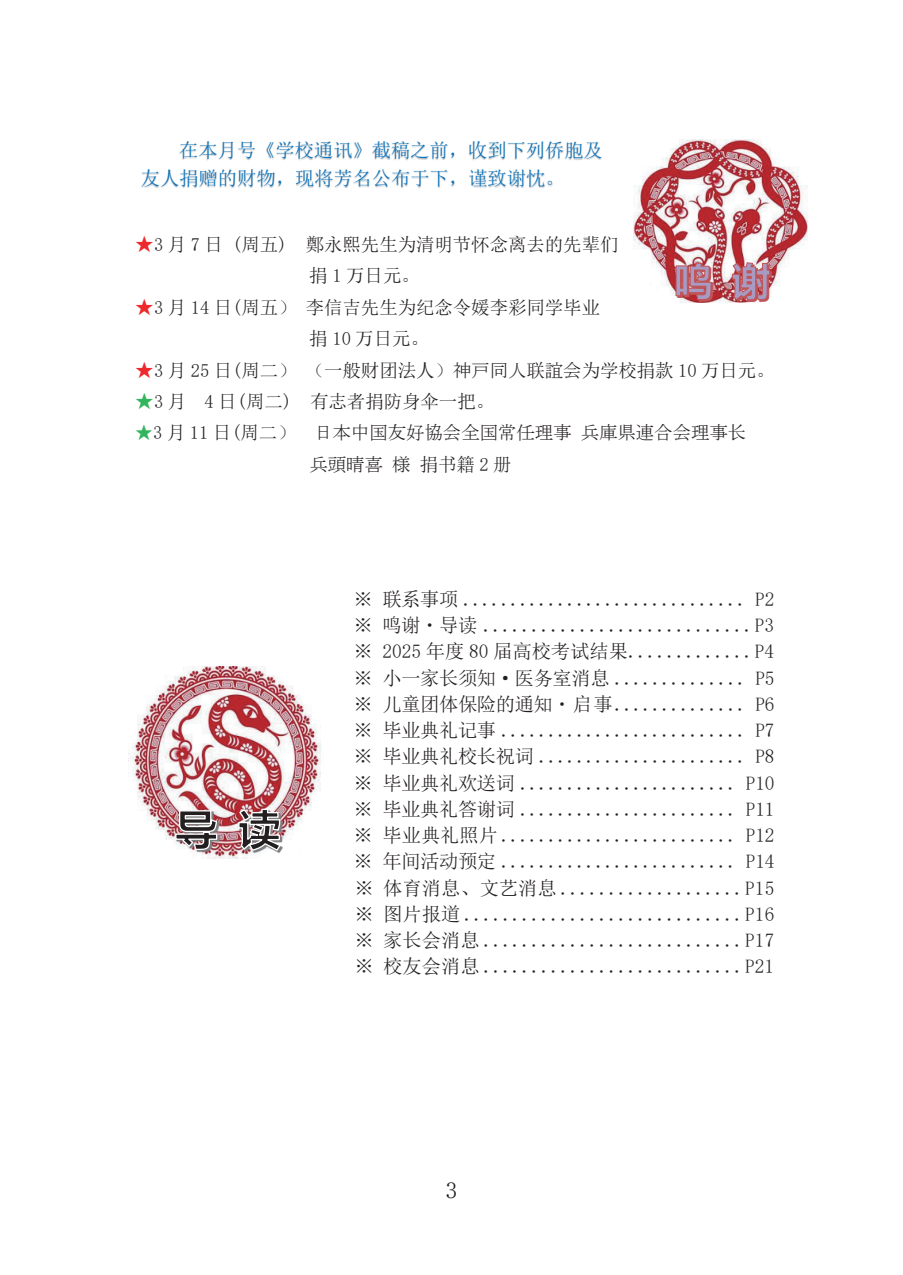
<style>
.page{position:relative;width:903px;height:1275px;background:#fff}
.page>*{position:absolute;margin:0;border:0;box-sizing:border-box;transform-origin:0 0}
.t1{font:22.4px "Rg PH Mincho Lt 83 pv RKSJ H";color:#231f20}
.t2{font:19.25px/26.2px "Sim Sun";color:#231f20;text-align:justify}
.t3{font:19.25px/28.2px "Sim Sun";color:#1075bc}
.t4{font:18.55px/31.3px "Sim Sun";color:#231f20}
.t5{font:18.55px/31.5px "MS Mincho";color:#231f20}
.s1{font-size:19.25px;color:#ee292d}
.s2{font-family:"MS Mincho"}
.s3{font-size:19.25px;color:#33b55d}
.s4{color:#fff}
.s5{font-family:"Sim Sun";color:#33b55d}
.s6{font-family:"Sim Sun"}
</style>
<div class="page">
<img style="left:179px;top:141px;width:423px;height:20px">
<img style="left:142px;top:169px;width:411px;height:20px">
<img style="left:633px;top:139px;width:175px;height:121px">
<img style="left:651px;top:260px;width:134px;height:43px">
<svg style="left:675px;top:262px;width:97px;height:40px;background:#bc808f"></svg>
<img style="left:128px;top:667px;width:193px;height:154px">
<img style="left:153px;top:802px;width:150px;height:57px">
<img style="left:176px;top:811px;width:44px;height:42px">
<svg style="left:174px;top:809px;width:44px;height:42px"></svg>
<img style="left:239px;top:809px;width:44px;height:44px">
<svg style="left:238px;top:808px;width:44px;height:44px"></svg>
<p class="t3" style="left:141px;top:136px;width:464px;text-indent:38px">在本月号《学校通讯》截稿之前，收到下列侨胞及友人捐赠的财物，现将芳名公布于下，谨致谢忱。</p>
<p class="t4" style="left:309px;top:228px;width:311px;text-indent:-175px"><span class="s1">★</span>3 月 7 日 (周五) 鄭永熙先生为清明节怀念离去的先辈们捐 1 万日元。</p>
<p class="t4" style="left:135px;top:291px;width:467px;text-align:center"><span class="s1">★</span>3 月 14 日(周五）李信吉先生为纪念令媛李彩同学毕业捐 10 万日元。</p>
<p class="t4" style="left:135px;top:354px;width:641px"><span class="s1">★</span>3 月 25 日(周二）（一般财团法人）<span class="s2">神戸同人</span>联<span class="s2">誼会</span>为学校捐款 10 万日元。</p>
<p class="t4" style="left:135px;top:386px;width:361px"><span class="s3">★</span>3 月 <span class="s4">1</span>4 日(周二) 有志者捐防身伞一把。</p>
<p class="t5" style="left:309px;top:417px;width:438px;text-indent:-175px"><span class="s5">★</span><span class="s6">3 月 11 日(周二）</span> 日本中国友好協会全国常任理事兵庫県連合会理事<span class="s6">长</span>兵頭晴喜様<span class="s6">捐书籍 2 册</span></p>
<p class="t2" style="left:353px;top:586px;width:423px">※ 联系事项 .............................. P2 ※ 鸣谢<span class="s2">・</span>导读 ............................P3 ※ 2025 年度 80 届高校考试结果.............P4 ※ 小一家长须知·医务室消息 .............. P5 ※ 儿童团体保险的通知<span class="s2">・</span>启事.............. P6 ※ 毕业典礼记事 .......................... P7 ※ 毕业典礼校长祝词 ...................... P8 ※ 毕业典礼欢送词 ....................... P10 ※ 毕业典礼答谢词 ....................... P11 ※ 毕业典礼照片......................... P12 ※ 年间活动预定 ......................... P14 ※ 体育消息、文艺消息 ...................P15 ※ 图片报道 .............................P16 ※ 家长会消息 ...........................P17 ※ 校友会消息 ...........................P21</p>
<p class="t1" style="left:446px;top:1178px;width:13px">3</p>
</div>
